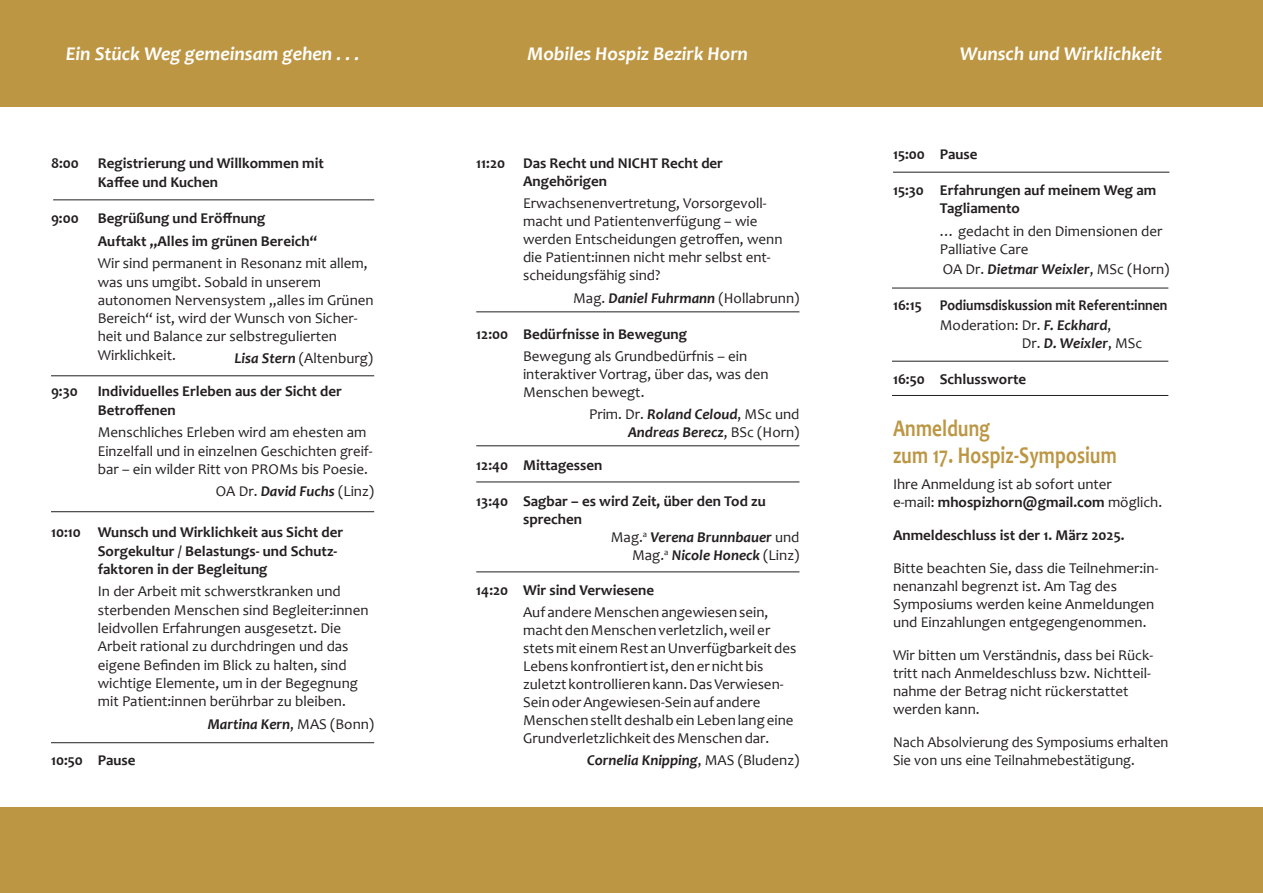
<style>
.page{position:relative;width:1263px;height:893px;background:#fff}
.page>*{position:absolute;margin:0;border:0;box-sizing:border-box;transform-origin:0 0}
.Überschrift{font:700 24px/27px "Candara";letter-spacing:.01em;color:#bc9643;scale:.8 1}
.Kopfzeile{font:italic 700 19.5px "Candara";color:#fff}
.Programm{font:15px/18px "Candara";color:#231f20}
.Programm-2{font:700 15px/18.3px "Candara";color:#231f20}
.Grundschrift{font:15px/18px "Candara";color:#231f20}
.Programm-3{font:italic 700 15px/18px "Candara";color:#231f20;text-align:right}
.Grundschrift-2{font:700 15px "Candara";color:#231f20}
.s1{font-weight:700;font-style:italic}
.s2{font-weight:400;font-style:normal}
.s3{font-weight:700}
</style>
<div class="page">
<div style="left:0;top:0;width:1263px;height:106px;background:#bc9643"></div>
<div style="left:0;top:808px;width:1263px;height:85px;background:#bc9643"></div>
<hr style="left:53px;top:199px;width:321px;height:1px;background:#231f20">
<hr style="left:51px;top:375px;width:323px;height:1px;background:#231f20">
<hr style="left:51px;top:511px;width:323px;height:1px;background:#231f20">
<hr style="left:51px;top:742px;width:323px;height:1px;background:#231f20">
<hr style="left:476px;top:311px;width:323px;height:1px;background:#231f20">
<hr style="left:476px;top:445px;width:323px;height:1px;background:#231f20">
<hr style="left:476px;top:482px;width:323px;height:1px;background:#231f20">
<hr style="left:476px;top:571px;width:323px;height:1px;background:#231f20">
<hr style="left:893px;top:172px;width:276px;height:1px;background:#231f20">
<hr style="left:892px;top:288px;width:276px;height:1px;background:#231f20">
<hr style="left:892px;top:361px;width:276px;height:1px;background:#231f20">
<hr style="left:892px;top:395px;width:276px;height:1px;background:#231f20">
<p class="Kopfzeile" style="left:66px;top:42px;width:295px">Ein Stück Weg gemeinsam gehen . . .</p>
<p class="Kopfzeile" style="left:528px;top:42px;width:222px">Mobiles Hospiz Bezirk Horn</p>
<p class="Kopfzeile" style="left:960px;top:42px;width:204px">Wunsch und Wirklichkeit</p>
<p class="Programm-2" style="left:51px;top:154px;width:29px">8:00</p>
<p class="Programm-2" style="left:98px;top:154px;width:228px">Registrierung und Willkommen mit<br>Kaffee und Kuchen</p>
<p class="Programm-2" style="left:51px;top:209px;width:29px">9:00</p>
<p class="Programm-2" style="left:98px;top:209px;width:169px">Begrüßung und Eröffnung</p>
<p class="Programm-2" style="left:98px;top:231px;width:221px">Auftakt „Alles im grünen Bereich“</p>
<p class="Programm" style="left:98px;top:254px;width:277px">Wir sind permanent in Resonanz mit allem, was uns umgibt. Sobald in unserem autonomen Nervensystem „alles im Grünen Bereich“ ist, wird der Wunsch von Sicher&shy;heit und Balance zur selbstregulierten Wirklichkeit.</p>
<p class="Programm" style="left:235px;top:349px;width:140px"><span class="s1">Lisa Stern</span> (Altenburg)</p>
<p class="Programm-2" style="left:51px;top:382px;width:28px">9:30</p>
<p class="Programm-2" style="left:98px;top:382px;width:246px">Individuelles Erleben aus der Sicht der<br>Betroffenen</p>
<p class="Programm" style="left:98px;top:423px;width:276px">Menschliches Erleben wird am ehesten am<br>Einzelfall und in einzelnen Geschichten greif&shy;bar – ein wilder Ritt von PROMs bis Poesie.</p>
<p class="Programm" style="left:216px;top:482px;width:160px">OA Dr. <span class="s1">David Fuchs</span> (Linz)</p>
<p class="Programm-2" style="left:98px;top:523px;width:247px;text-indent:-47px">10:10 Wunsch und Wirklichkeit aus Sicht der<br>Sorgekultur / Belastungs- und Schutz&shy;faktoren in der Begleitung</p>
<p class="Programm" style="left:98px;top:582px;width:272px">In der Arbeit mit schwerstkranken und sterbenden Menschen sind Begleiter:innen leidvollen Erfahrungen ausgesetzt. Die Arbeit rational zu durchdringen und das eigene Befinden im Blick zu halten, sind wichtige Elemente, um in der Begegnung mit Patient:innen berührbar zu bleiben.</p>
<p class="Programm-3" style="left:208px;top:715px;width:168px">Martina Kern<span class="s2">, MAS (Bonn)</span></p>
<p class="Programm-2" style="left:51px;top:751px;width:86px">10:50 Pause</p>
<p class="Programm-2" style="left:523px;top:154px;width:202px;text-indent:-47px">11:20 Das Recht und NICHT Recht der<br>Angehörigen</p>
<p class="Programm" style="left:523px;top:194px;width:261px">Erwachsenenvertretung, Vorsorgevoll&shy;macht und Patientenverfügung – wie werden Entscheidungen getroffen, wenn die Patient:innen nicht mehr selbst ent&shy;scheidungsfähig sind?</p>
<p class="Programm" style="left:573px;top:289px;width:228px">Mag. <span class="s1">Daniel Fuhrmann</span> (Hollabrunn)</p>
<p class="Programm-2" style="left:476px;top:325px;width:212px">12:00 Bedürfnisse in Bewegung</p>
<p class="Programm" style="left:523px;top:347px;width:247px">Bewegung als Grundbedürfnis – ein interaktiver Vortrag, über das, was den<br>Menschen bewegt.</p>
<p class="Programm" style="left:589px;top:405px;width:212px;text-align:right">Prim. Dr. <span class="s1">Roland Celoud</span>, MSc und<br><span class="s1">Andreas Berecz</span>, BSc (Horn)</p>
<p class="Programm-2" style="left:476px;top:456px;width:128px">12:40 Mittagessen</p>
<p class="Programm-2" style="left:523px;top:492px;width:244px;text-indent:-47px">13:40 Sagbar – es wird Zeit, über den Tod zu sprechen</p>
<p class="Programm-3" style="left:611px;top:528px;width:190px"><span class="s2">Mag.</span><sup>a</sup> Verena Brunnbauer <span class="s2">und<br>Mag.</span><sup>a</sup> Nicole Honeck <span class="s2">(Linz)</span></p>
<p class="Programm-2" style="left:476px;top:581px;width:179px">14:20 Wir sind Verwiesene</p>
<p class="Programm" style="left:523px;top:603px;width:275px">Auf andere Menschen angewiesen sein, macht den Menschen verletzlich, weil er stets mit einem Rest an Unverfügbarkeit des Lebens konfrontiert ist, den er nicht bis zuletzt kontrollieren kann. Das Verwiesen-Sein oder Angewiesen-Sein auf andere Menschen stellt deshalb ein Leben lang eine Grundverletzlichkeit des Menschen dar.</p>
<p class="Programm-3" style="left:587px;top:751px;width:214px">Cornelia Knipping<span class="s2">, MAS (Bludenz)</span></p>
<p class="Programm-2" style="left:893px;top:145px;width:86px">15:00 Pause</p>
<p class="Programm-2" style="left:940px;top:181px;width:218px;text-indent:-47px">15:30 Erfahrungen auf meinem Weg am<br>Tagliamento</p>
<p class="Programm" style="left:940px;top:222px;width:224px">… gedacht in den Dimensionen der<br>Palliative Care</p>
<p class="Programm" style="left:943px;top:260px;width:228px">OA Dr. <span class="s1">Dietmar Weixler</span>, MSc (Horn)</p>
<p class="Programm-2" style="left:893px;top:295px;width:276px">16:15 Podiumsdiskussion mit Referent:innen</p>
<p class="Programm" style="left:1022px;top:316px;width:122px;text-indent:-82px">Moderation: Dr. <span class="s1">F. Eckhard</span>,<br>Dr. <span class="s1">D. Weixler</span>, MSc</p>
<p class="Programm-2" style="left:893px;top:370px;width:135px">16:50 Schlussworte</p>
<p class="Überschrift" style="left:893px;top:414px;width:281px">Anmeldung<br>zum 17. Hospiz-Symposium</p>
<p class="Grundschrift" style="left:893px;top:475px;width:271px">Ihre Anmeldung ist ab sofort unter<br>e-mail: <span class="s3">mhospizhorn@gmail.com</span> möglich.</p>
<p class="Grundschrift-2" style="left:893px;top:526px;width:233px">Anmeldeschluss ist der 1. März 2025.</p>
<p class="Grundschrift" style="left:893px;top:559px;width:267px">Bitte beachten Sie, dass die Teilnehmer:in&shy;nenanzahl begrenzt ist. Am Tag des Symposiums werden keine Anmeldungen und Einzahlungen entgegengenommen.</p>
<p class="Grundschrift" style="left:893px;top:646px;width:262px">Wir bitten um Verständnis, dass bei Rück&shy;tritt nach Anmeldeschluss bzw. Nichtteil&shy;nahme der Betrag nicht rückerstattet werden kann.</p>
<p class="Grundschrift" style="left:893px;top:733px;width:277px">Nach Absolvierung des Symposiums erhalten<br>Sie von uns eine Teilnahmebestätigung.</p>
</div>
